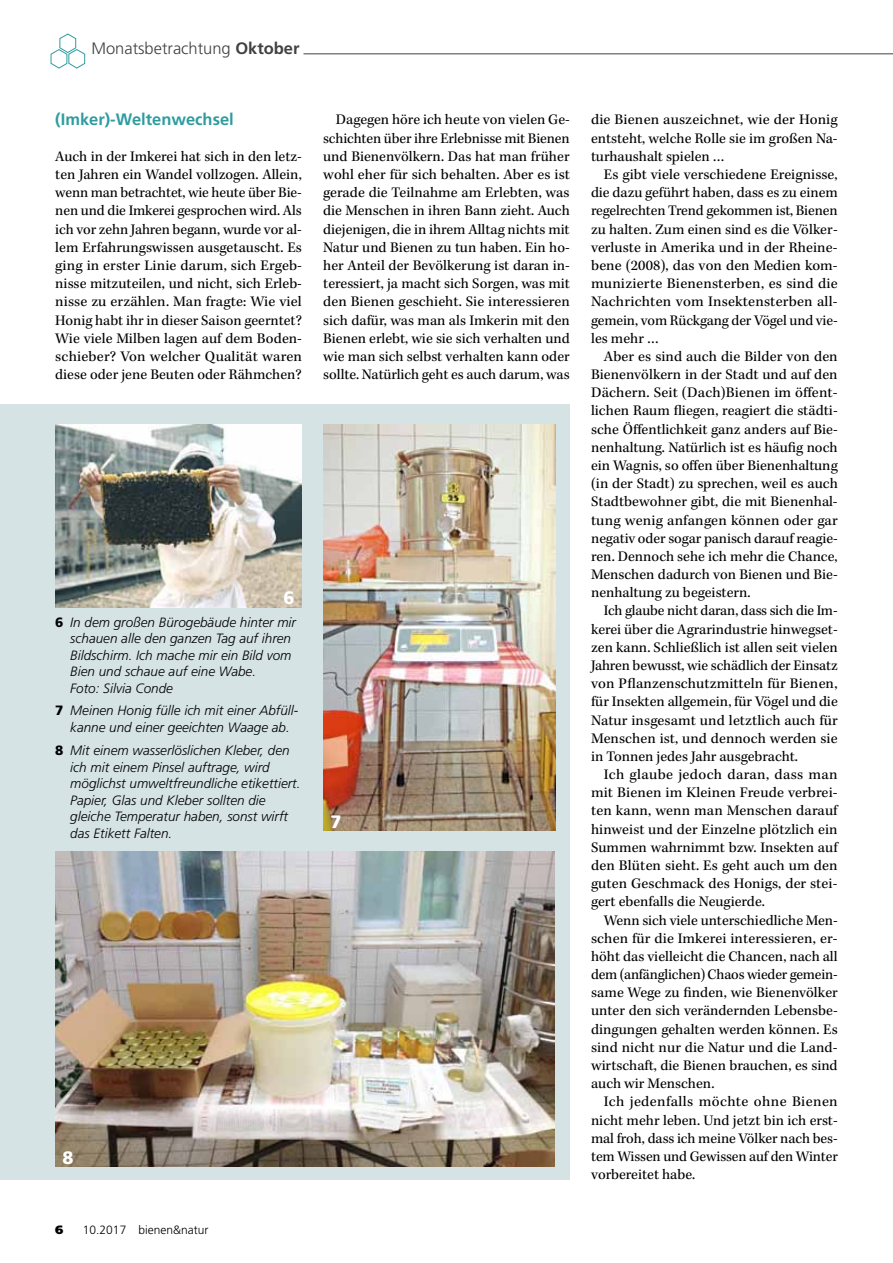
<style>
.page{position:relative;width:893px;height:1263px;background:#fff}
.page>*{position:absolute;margin:0;border:0;box-sizing:border-box;transform-origin:0 0}
.t1{font:900 18px "Frutiger LT Std";color:#fff}
.t2{font:300 16.5px "Frutiger LT Std";color:#414042}
.t3{font:700 16.5px "Frutiger LT Std";color:#2e9c9f}
.t4{font:15px/18.1px "Kepler Std";color:#000;text-align:justify}
.t5{font:italic 300 13.5px/16.5px "Frutiger LT Std";color:#000}
.t6{font:300 12px "Frutiger LT Std";color:#000}
.t7{font:900 12px "Frutiger LT Std";color:#000}
.s1{font-weight:700}
.s2{font-weight:900;font-style:normal}
</style>
<div class="page">
<svg style="left:50px;top:33px;width:35px;height:36px"></svg>
<hr style="left:303px;top:53px;width:590px;height:1px;background:#414042">
<div style="left:0;top:404px;width:570px;height:775px;background:#d5e3e5"></div>
<img style="left:55px;top:425px;width:247px;height:182px">
<img style="left:323px;top:425px;width:233px;height:405px">
<img style="left:55px;top:851px;width:500px;height:316px">
<p class="t2" style="left:91px;top:39px;width:210px">Monatsbetrachtung <span class="s1">Oktober</span></p>
<p class="t3" style="left:55px;top:110px;width:180px">(Imker)-Weltenwechsel</p>
<p class="t4" style="left:55px;top:148px;width:248px">Auch in der Imkerei hat sich in den letz&shy;ten Jahren ein Wandel vollzogen. Allein, wenn man betrachtet, wie heute über Bie&shy;nen und die Imkerei gesprochen wird. Als ich vor zehn Jahren begann, wurde vor al&shy;lem Erfahrungswissen ausgetauscht. Es ging in erster Linie darum, sich Ergeb&shy;nisse mitzuteilen, und nicht, sich Erleb&shy;nisse zu erzählen. Man fragte: Wie viel Honig habt ihr in dieser Saison geerntet?<br>Wie viele Milben lagen auf dem Boden&shy;schieber? Von welcher Qualität waren diese oder jene Beuten oder Rähmchen?</p>
<p class="t1" style="left:284px;top:587px;width:13px">6</p>
<p class="t5" style="left:70px;top:614px;width:227px;text-indent:-15px"><span class="s2">6</span> In dem großen Bürogebäude hinter mir schauen alle den ganzen Tag auf ihren<br>Bildschirm. Ich mache mir ein Bild vom<br>Bien und schaue auf eine Wabe.<br>Foto: Silvia Conde</p>
<p class="t5" style="left:55px;top:702px;width:245px;text-align:center"><span class="s2">7</span> Meinen Honig fülle ich mit einer Abfüll&shy;kanne und einer geeichten Waage ab.</p>
<p class="t5" style="left:70px;top:742px;width:232px;text-indent:-15px"><span class="s2">8</span> Mit einem wasserlöslichen Kleber, den ich mit einem Pinsel auftrage, wird möglichst umweltfreundliche etikettiert.<br>Papier, Glas und Kleber sollten die gleiche Temperatur haben, sonst wirft das Etikett Falten.</p>
<p class="t1" style="left:63px;top:1147px;width:13px">8</p>
<p class="t7" style="left:55px;top:1222px;width:10px">6</p>
<p class="t6" style="left:83px;top:1223px;width:127px">10.2017 bienen&amp;natur</p>
<p class="t4" style="left:323px;top:111px;width:248px;text-indent:13px">Dagegen höre ich heute von vielen Ge&shy;schichten über ihre Erlebnisse mit Bienen und Bienenvölkern. Das hat man früher wohl eher für sich behalten. Aber es ist gerade die Teilnahme am Erlebten, was die Menschen in ihren Bann zieht. Auch diejenigen, die in ihrem Alltag nichts mit Natur und Bienen zu tun haben. Ein ho&shy;her Anteil der Bevölkerung ist daran in&shy;teressiert, ja macht sich Sorgen, was mit den Bienen geschieht. Sie interessieren sich dafür, was man als Imkerin mit den Bienen erlebt, wie sie sich verhalten und wie man sich selbst verhalten kann oder sollte. Natürlich geht es auch darum, was</p>
<p class="t4" style="left:591px;top:111px;width:248px">die Bienen auszeichnet, wie der Honig entsteht, welche Rolle sie im großen Na&shy;turhaushalt spielen …</p>
<p class="t4" style="left:591px;top:166px;width:248px;text-indent:13px">Es gibt viele verschiedene Ereignisse, die dazu geführt haben, dass es zu einem regelrechten Trend gekommen ist, Bienen zu halten. Zum einen sind es die Völker&shy;verluste in Amerika und in der Rheine&shy;bene (2008), das von den Medien kom&shy;munizierte Bienensterben, es sind die Nachrichten vom Insektensterben all&shy;gemein, vom Rückgang der Vögel und vie&shy;les mehr …</p>
<p class="t4" style="left:591px;top:348px;width:248px;text-indent:13px">Aber es sind auch die Bilder von den Bienenvölkern in der Stadt und auf den Dächern. Seit (Dach)Bienen im öffent&shy;lichen Raum fliegen, reagiert die städti&shy;sche Öffentlichkeit ganz anders auf Bie&shy;nenhaltung. Natürlich ist es häufig noch ein Wagnis, so offen über Bienenhaltung (in der Stadt) zu sprechen, weil es auch Stadtbewohner gibt, die mit Bienenhal&shy;tung wenig anfangen können oder gar negativ oder sogar panisch darauf reagie&shy;ren. Dennoch sehe ich mehr die Chance, Menschen dadurch von Bienen und Bie&shy;nenhaltung zu begeistern.</p>
<p class="t4" style="left:591px;top:602px;width:248px;text-indent:13px">Ich glaube nicht daran, dass sich die Im&shy;kerei über die Agrarindustrie hinwegset&shy;zen kann. Schließlich ist allen seit vielen Jahren bewusst, wie schädlich der Einsatz von Pflanzenschutzmitteln für Bienen, für Insekten allgemein, für Vögel und die Natur insgesamt und letztlich auch für Menschen ist, und dennoch werden sie in Tonnen jedes Jahr ausgebracht.</p>
<p class="t4" style="left:591px;top:766px;width:248px;text-indent:13px">Ich glaube jedoch daran, dass man mit Bienen im Kleinen Freude verbrei&shy;ten kann, wenn man Menschen darauf hinweist und der Einzelne plötzlich ein Summen wahrnimmt bzw. Insekten auf den Blüten sieht. Es geht auch um den guten Geschmack des Honigs, der stei&shy;gert ebenfalls die Neugierde.</p>
<p class="t4" style="left:591px;top:911px;width:248px;text-indent:13px">Wenn sich viele unterschiedliche Men&shy;schen für die Imkerei interessieren, er&shy;höht das vielleicht die Chancen, nach all dem (anfänglichen) Chaos wieder gemein&shy;same Wege zu finden, wie Bienenvölker unter den sich verändernden Lebensbe&shy;dingungen gehalten werden können. Es sind nicht nur die Natur und die Land&shy;wirtschaft, die Bienen brauchen, es sind auch wir Menschen.</p>
<p class="t4" style="left:591px;top:1093px;width:248px;text-indent:13px">Ich jedenfalls möchte ohne Bienen nicht mehr leben. Und jetzt bin ich erst&shy;mal froh, dass ich meine Völker nach bes&shy;tem Wissen und Gewissen auf den Winter vorbereitet habe.</p>
<p class="t1" style="left:330px;top:810px;width:13px">7</p>
</div>
